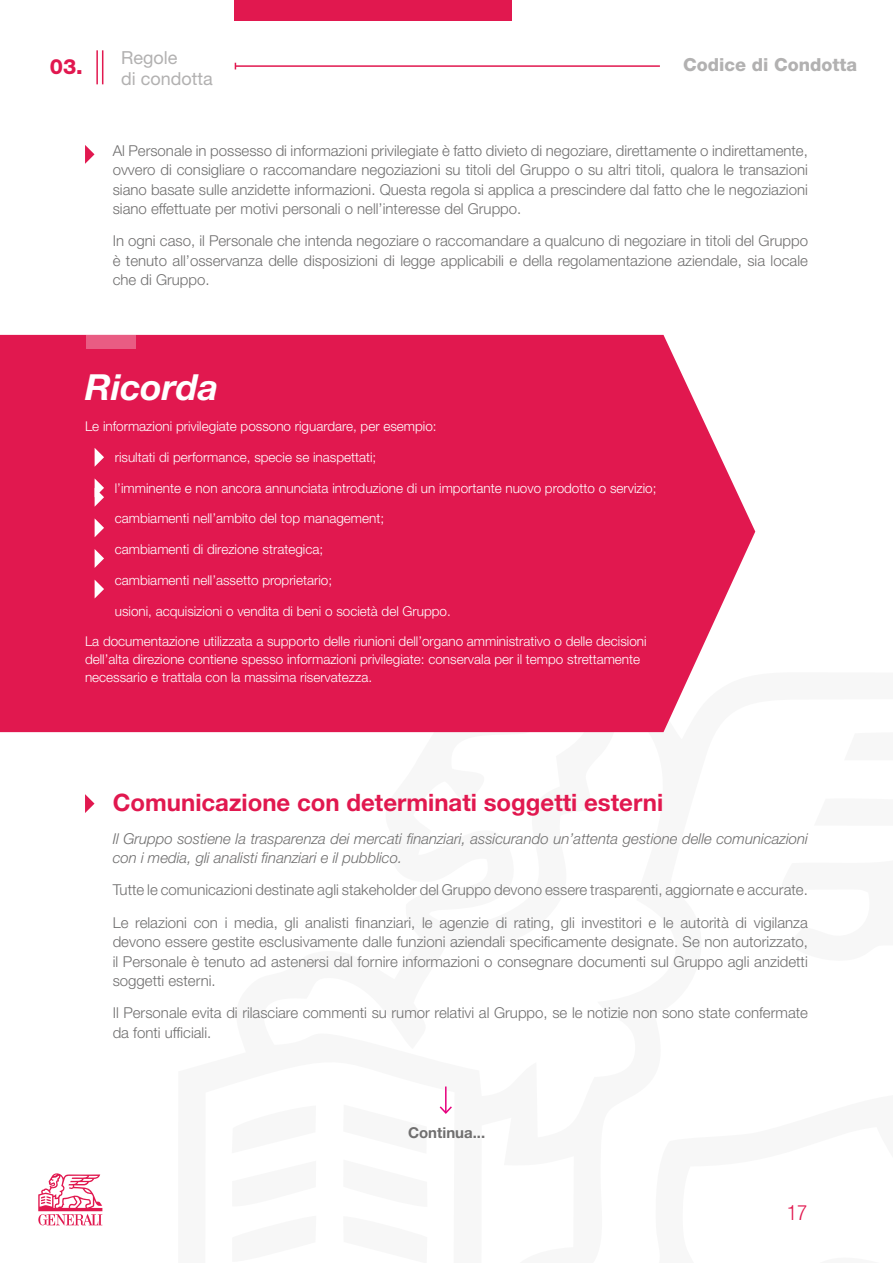
<style>
.page{position:relative;width:893px;height:1263px;background:#fff}
.page>*{position:absolute;margin:0;border:0;box-sizing:border-box;transform-origin:0 0}
.t1{font:italic 700 36px "Helvetica Neue LT Std";color:#fff}
.t2{font:700 24px "Helvetica Neue LT Std";color:#e1184f}
.t3{font:800 21px "Helvetica Neue LT Std";color:#e1184f}
.t4{font:300 condensed 21px "Helvetica Neue LT Std";color:#e1184f}
.t5{font:18px/21px "Helvetica Neue LT Std";color:#b2b1b1}
.t6{font:800 18px "Helvetica Neue LT Std";color:#b2b1b1}
.t7{font:300 15px/19.5px "Helvetica Neue LT Std";color:#706f6f;text-align:justify}
.t8{font:italic 300 15px/19.5px "Helvetica Neue LT Std";color:#706f6f}
.t9{font:700 15px "Helvetica Neue LT Std";color:#706f6f}
.t10{font:300 13.5px/18px "Helvetica Neue LT Std";color:#fff}
</style>
<div class="page">
<svg style="left:38px;top:1173px;width:64px;height:52px"></svg>
<div style="left:235px;top:0;width:277px;height:21px;background:#e1184f"></div>
<hr style="left:96px;top:50px;width:2px;height:34px;background:#e1184f">
<hr style="left:102px;top:50px;width:1px;height:34px;background:#e1184f">
<hr style="left:235px;top:65px;width:425px;height:2px;background:#e1184f">
<svg style="left:85px;top:145px;width:10px;height:19px"></svg>
<div style="left:0;top:335px;width:755px;height:397px;background:#e1184f"></div>
<div style="left:86px;top:335px;width:49px;height:13px;background:#e95c83"></div>
<svg style="left:95px;top:448px;width:9px;height:19px"></svg>
<svg style="left:95px;top:478px;width:9px;height:29px"></svg>
<svg style="left:95px;top:518px;width:9px;height:19px"></svg>
<svg style="left:95px;top:549px;width:9px;height:19px"></svg>
<svg style="left:95px;top:580px;width:9px;height:18px"></svg>
<svg style="left:85px;top:794px;width:10px;height:19px"></svg>
<hr style="left:445px;top:1086px;width:2px;height:27px;background:#e6007d">
<svg style="left:439px;top:1105px;width:13px;height:9px"></svg>
<h3 class="t3" style="left:50px;top:55px;width:35px">03.</h3>
<p class="t5" style="left:121px;top:46px;width:93px">Regole<br>di condotta</p>
<p class="t6" style="left:683px;top:54px;width:176px">Codice di Condotta</p>
<p class="t7" style="left:113px;top:140px;width:697px">Al Personale in possesso di informazioni privilegiate è fatto divieto di negoziare, direttamente o indirettamente, ovvero di consigliare o raccomandare negoziazioni su titoli del Gruppo o su altri titoli, qualora le transazioni siano basate sulle anzidette informazioni. Questa regola si applica a prescindere dal fatto che le negoziazioni siano effettuate per motivi personali o nell’interesse del Gruppo.</p>
<p class="t7" style="left:113px;top:231px;width:697px">In ogni caso, il Personale che intenda negoziare o raccomandare a qualcuno di negoziare in titoli del Gruppo è tenuto all’osservanza delle disposizioni di legge applicabili e della regolamentazione aziendale, sia locale che di Gruppo.</p>
<h1 class="t1" style="left:85px;top:365px;width:135px">Ricorda</h1>
<p class="t10" style="left:85px;top:417px;width:353px">Le informazioni privilegiate possono riguardare, per esempio:</p>
<p class="t10" style="left:115px;top:448px;width:263px">risultati di performance, specie se inaspettati;</p>
<p class="t10" style="left:115px;top:478px;width:543px">l’imminente e non ancora annunciata introduzione di un importante nuovo prodotto o servizio;</p>
<p class="t10" style="left:115px;top:509px;width:271px">cambiamenti nell’ambito del top management;</p>
<p class="t10" style="left:115px;top:540px;width:210px">cambiamenti di direzione strategica;</p>
<p class="t10" style="left:115px;top:571px;width:219px">cambiamenti nell’assetto proprietario;</p>
<p class="t10" style="left:115px;top:601px;width:338px">usioni, acquisizioni o vendita di beni o società del Gruppo.</p>
<p class="t10" style="left:85px;top:632px;width:563px">La documentazione utilizzata a supporto delle riunioni dell’organo amministrativo o delle decisioni dell’alta direzione contiene spesso informazioni privilegiate: conservala per il tempo strettamente necessario e trattala con la massima riservatezza.</p>
<h2 class="t2" style="left:113px;top:788px;width:552px">Comunicazione con determinati soggetti esterni</h2>
<p class="t8" style="left:113px;top:828px;width:697px">Il Gruppo sostiene la trasparenza dei mercati finanziari, assicurando un’attenta gestione delle comunicazioni con i media, gli analisti finanziari e il pubblico.</p>
<p class="t7" style="left:113px;top:873px;width:697px;line-height:32.2px">Tutte le comunicazioni destinate agli stakeholder del Gruppo devono essere trasparenti, aggiornate e accurate.<br>Le relazioni con i media, gli analisti finanziari, le agenzie di rating, gli investitori e le autorità di vigilanza</p>
<p class="t7" style="left:113px;top:932px;width:697px">devono essere gestite esclusivamente dalle funzioni aziendali specificamente designate. Se non autorizzato, il Personale è tenuto ad astenersi dal fornire informazioni o consegnare documenti sul Gruppo agli anzidetti soggetti esterni.</p>
<p class="t7" style="left:113px;top:1003px;width:697px">Il Personale evita di rilasciare commenti su rumor relativi al Gruppo, se le notizie non sono state confermate da fonti ufficiali.</p>
<p class="t9" style="left:408px;top:1123px;width:79px">Continua...</p>
<h3 class="t4" style="left:787px;top:1200px;width:22px">17</h3>
</div>
